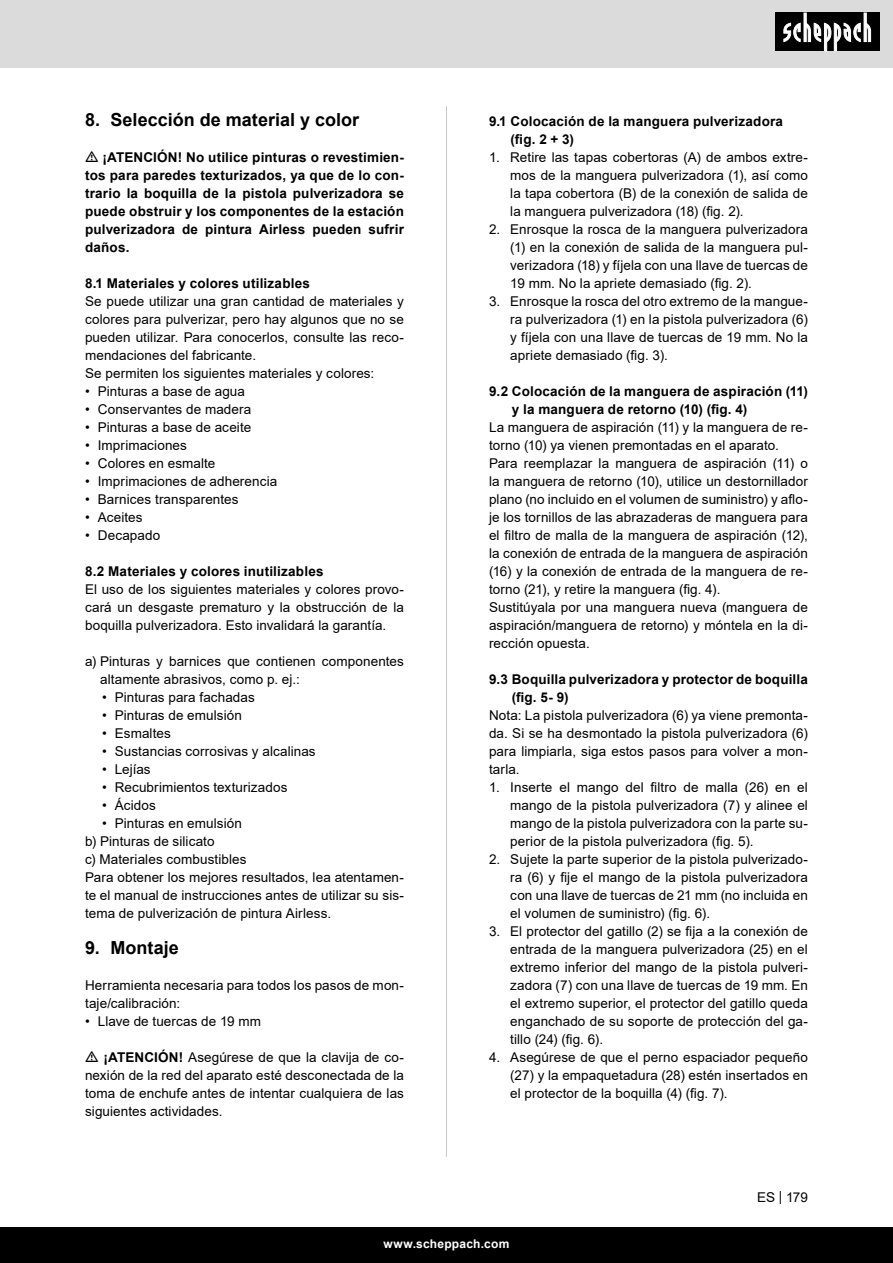
<style>
.page{position:relative;width:893px;height:1263px;background:#fff}
.page>*{position:absolute;margin:0;border:0;box-sizing:border-box;transform-origin:0 0}
.t1{font:700 18px "Arial";color:#000}
.t2{font:13.5px/18px "Arial";letter-spacing:.005em;color:#000;text-align:justify}
.t3{font:700 13.5px/18px "Arial";letter-spacing:.015em;color:#000}
.t4{font:700 12px "Arial";letter-spacing:.02em;color:#fff}
.s1{font-weight:700}
</style>
<div class="page">
<div style="left:0;top:0;width:893px;height:67px;background:#dbdbdb"></div>
<div style="left:0;top:1227px;width:893px;height:36px;background:#000"></div>
<div style="left:775px;top:13px;width:105px;height:38px;background:#000"></div>
<svg style="left:783px;top:13px;width:88px;height:38px"></svg>
<hr style="left:446px;top:106px;width:1px;height:1051px;background:#c7c7c7">
<p class="t1" style="left:85px;top:107px;width:276px">8. Selección de material y color</p>
<p class="t3" style="left:85px;top:148px;width:320px;text-align:justify;text-indent:17px">¡ATENCIÓN! No utilice pinturas o revestimien&shy;tos para paredes texturizados, ya que de lo con&shy;trario la boquilla de la pistola pulverizadora se puede obstruir y los componentes de la estación pulverizadora de pintura Airless pueden sufrir daños.</p>
<p class="t3" style="left:85px;top:274px;width:226px">8.1 Materiales y colores utilizables</p>
<p class="t2" style="left:85px;top:292px;width:320px">Se puede utilizar una gran cantidad de materiales y colores para pulverizar, pero hay algunos que no se pueden utilizar. Para conocerlos, consulte las reco&shy;mendaciones del fabricante.</p>
<p class="t2" style="left:85px;top:364px;width:291px">Se permiten los siguientes materiales y colores:</p>
<p class="t2" style="left:85px;top:382px;width:161px">• Pinturas a base de agua</p>
<p class="t2" style="left:85px;top:400px;width:168px">• Conservantes de madera</p>
<p class="t2" style="left:85px;top:418px;width:168px">• Pinturas a base de aceite</p>
<p class="t2" style="left:85px;top:436px;width:103px">• Imprimaciones</p>
<p class="t2" style="left:85px;top:454px;width:132px">• Colores en esmalte</p>
<p class="t2" style="left:85px;top:472px;width:194px">• Imprimaciones de adherencia</p>
<p class="t2" style="left:85px;top:490px;width:155px">• Barnices transparentes</p>
<p class="t2" style="left:85px;top:508px;width:59px">• Aceites</p>
<p class="t2" style="left:85px;top:526px;width:77px">• Decapado</p>
<p class="t3" style="left:85px;top:562px;width:240px">8.2 Materiales y colores inutilizables</p>
<p class="t2" style="left:85px;top:580px;width:320px">El uso de los siguientes materiales y colores provo&shy;cará un desgaste prematuro y la obstrucción de la boquilla pulverizadora. Esto invalidará la garantía.</p>
<p class="t2" style="left:100px;top:652px;width:305px;text-indent:-15px">a) Pinturas y barnices que contienen componentes altamente abrasivos, como p. ej.:</p>
<p class="t2" style="left:102px;top:688px;width:154px">• Pinturas para fachadas</p>
<p class="t2" style="left:102px;top:706px;width:141px">• Pinturas de emulsión</p>
<p class="t2" style="left:102px;top:724px;width:70px">• Esmaltes</p>
<p class="t2" style="left:102px;top:742px;width:215px">• Sustancias corrosivas y alcalinas</p>
<p class="t2" style="left:102px;top:760px;width:50px">• Lejías</p>
<p class="t2" style="left:102px;top:778px;width:187px">• Recubrimientos texturizados</p>
<p class="t2" style="left:102px;top:796px;width:55px">• Ácidos</p>
<p class="t2" style="left:102px;top:814px;width:141px">• Pinturas en emulsión</p>
<p class="t2" style="left:85px;top:832px;width:131px">b) Pinturas de silicato</p>
<p class="t2" style="left:85px;top:850px;width:163px">c) Materiales combustibles</p>
<p class="t2" style="left:85px;top:868px;width:320px">Para obtener los mejores resultados, lea atentamen&shy;te el manual de instrucciones antes de utilizar su sis&shy;tema de pulverización de pintura Airless.</p>
<p class="t1" style="left:85px;top:935px;width:95px">9. Montaje</p>
<p class="t2" style="left:85px;top:976px;width:320px">Herramienta necesaria para todos los pasos de mon&shy;taje/calibración:</p>
<p class="t2" style="left:85px;top:1012px;width:178px">• Llave de tuercas de 19 mm</p>
<p class="t2" style="left:85px;top:1048px;width:320px;text-indent:18px"><span class="s1">¡ATENCIÓN!</span> Asegúrese de que la clavija de co&shy;nexión de la red del aparato esté desconectada de la toma de enchufe antes de intentar cualquiera de las siguientes actividades.</p>
<p class="t3" style="left:511px;top:112px;width:274px;text-indent:-22px">9.1 Colocación de la manguera pulverizadora (fig. 2 + 3)</p>
<p class="t2" style="left:510px;top:148px;width:299px;text-indent:-21px">1. Retire las tapas cobertoras (A) de ambos extre&shy;mos de la manguera pulverizadora (1), así como la tapa cobertora (B) de la conexión de salida de la manguera pulverizadora (18) (fig. 2).</p>
<p class="t2" style="left:510px;top:220px;width:299px;text-indent:-21px">2. Enrosque la rosca de la manguera pulverizadora (1) en la conexión de salida de la manguera pul&shy;verizadora (18) y fíjela con una llave de tuercas de 19 mm. No la apriete demasiado (fig. 2).</p>
<p class="t2" style="left:510px;top:292px;width:299px;text-indent:-21px">3. Enrosque la rosca del otro extremo de la mangue&shy;ra pulverizadora (1) en la pistola pulverizadora (6) y fíjela con una llave de tuercas de 19 mm. No la apriete demasiado (fig. 3).</p>
<p class="t3" style="left:512px;top:382px;width:297px;text-indent:-23px">9.2 Colocación de la manguera de aspiración (11) y la manguera de retorno (10) (fig. 4)</p>
<p class="t2" style="left:489px;top:418px;width:320px">La manguera de aspiración (11) y la manguera de re&shy;torno (10) ya vienen premontadas en el aparato.</p>
<p class="t2" style="left:489px;top:454px;width:320px">Para reemplazar la manguera de aspiración (11) o la manguera de retorno (10), utilice un destornillador plano (no incluido en el volumen de suministro) y aflo&shy;je los tornillos de las abrazaderas de manguera para el filtro de malla de la manguera de aspiración (12), la conexión de entrada de la manguera de aspiración (16) y la conexión de entrada de la manguera de re&shy;torno (21), y retire la manguera (fig. 4).</p>
<p class="t2" style="left:489px;top:598px;width:320px">Sustitúyala por una manguera nueva (manguera de aspiración/manguera de retorno) y móntela en la di&shy;rección opuesta.</p>
<p class="t3" style="left:512px;top:670px;width:298px;text-indent:-23px">9.3 Boquilla pulverizadora y protector de boquilla (fig. 5- 9)</p>
<p class="t2" style="left:489px;top:706px;width:320px">Nota: La pistola pulverizadora (6) ya viene premonta&shy;da. Si se ha desmontado la pistola pulverizadora (6) para limpiarla, siga estos pasos para volver a mon&shy;tarla.</p>
<p class="t2" style="left:510px;top:778px;width:299px;text-indent:-21px">1. Inserte el mango del filtro de malla (26) en el mango de la pistola pulverizadora (7) y alinee el mango de la pistola pulverizadora con la parte su&shy;perior de la pistola pulverizadora (fig. 5).</p>
<p class="t2" style="left:510px;top:850px;width:299px;text-indent:-21px">2. Sujete la parte superior de la pistola pulverizado&shy;ra (6) y fije el mango de la pistola pulverizadora con una llave de tuercas de 21 mm (no incluida en el volumen de suministro) (fig. 6).</p>
<p class="t2" style="left:510px;top:922px;width:299px;text-indent:-21px">3. El protector del gatillo (2) se fija a la conexión de entrada de la manguera pulverizadora (25) en el extremo inferior del mango de la pistola pulveri&shy;zadora (7) con una llave de tuercas de 19 mm. En el extremo superior, el protector del gatillo queda enganchado de su soporte de protección del ga&shy;tillo (24) (fig. 6).</p>
<p class="t2" style="left:510px;top:1048px;width:299px;text-indent:-21px">4. Asegúrese de que el perno espaciador pequeño (27) y la empaquetadura (28) estén insertados en el protector de la boquilla (4) (fig. 7).</p>
<p class="t2" style="left:757px;top:1188px;width:52px">ES | 179</p>
<p class="t4" style="left:384px;top:1235px;width:127px">www.scheppach.com</p>
</div>
